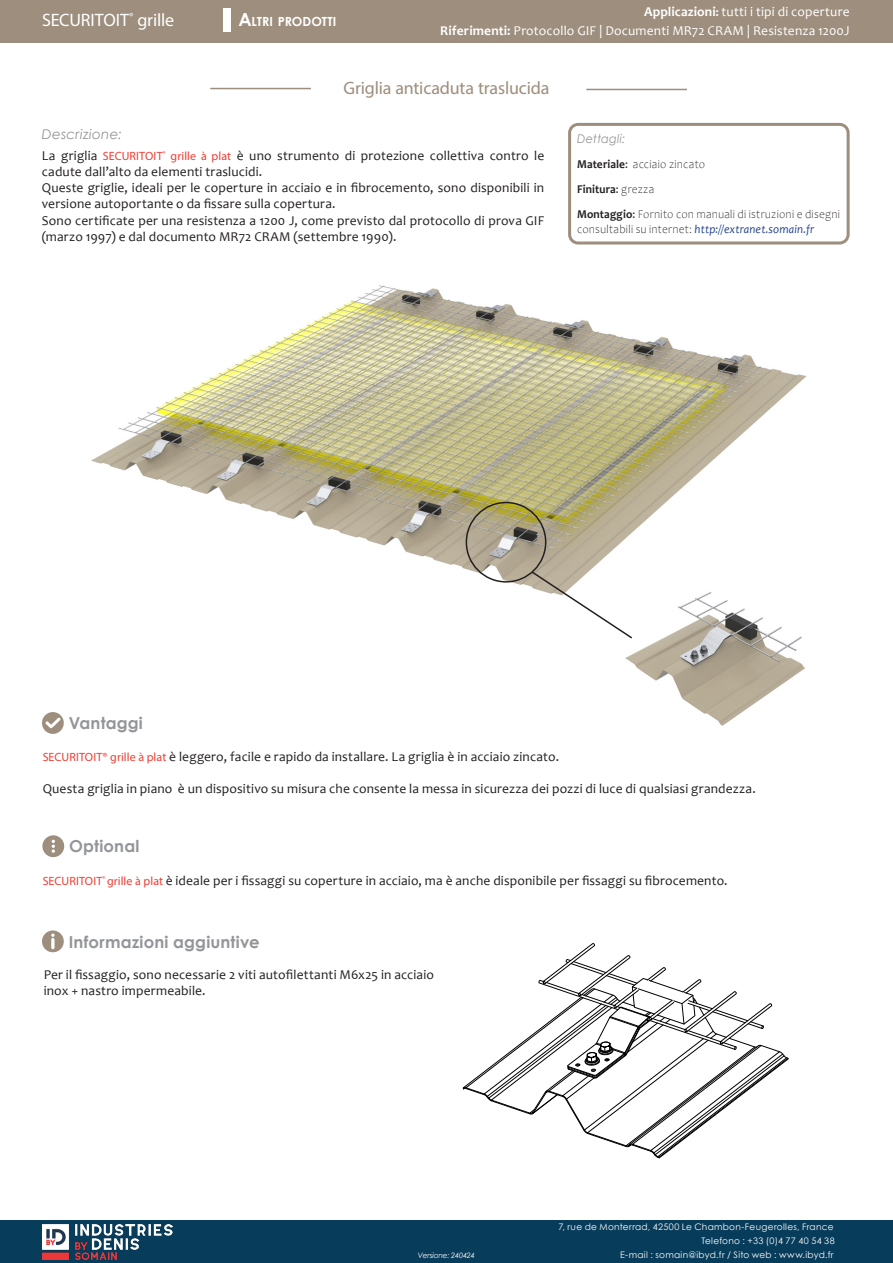
<style>
.page{position:relative;width:893px;height:1263px;background:#fff}
.page>*{position:absolute;margin:0;border:0;box-sizing:border-box;transform-origin:0 0}
.t1{font:18px "Myriad Pro";letter-spacing:-.01em;color:#9d8e7d}
.t2{font:18px "Myriad Pro";letter-spacing:-.01em;color:#fff}
.t3{font:700 16.5px "Century Gothic";letter-spacing:.01em;color:#939598}
.t4{font:13.5px/16.2px "Candara";letter-spacing:.01em;color:#231f20}
.t5{font:13.5px/18.9px "Candara";letter-spacing:.01em;color:#fff;text-align:right}
.t6{font:italic 13.5px "Century Gothic";letter-spacing:.015em;color:#939598}
.t7{font:700 12.6px "Century Gothic";color:#fff}
.t8{font:300 12px/14.4px "Candara";letter-spacing:.02em;color:#231f20;scale:.95 1}
.t9{font:700 12px "Candara";letter-spacing:.015em;color:#231f20;scale:.95 1}
.t10{font:italic 12px "Century Gothic";letter-spacing:.02em;color:#939598;scale:.95 1}
.t11{font:9px/13.8px "Century Gothic";letter-spacing:.03em;color:#fff;text-align:right}
.t12{font:italic 7.5px "Century Gothic";letter-spacing:-.025em;color:#fff}
.s1{font-size:18px}
.s2{font-weight:700}
.s3{font-weight:700;font-size:12px}
.s4{font-weight:400}
.s5{font-weight:300}
.s6{font-weight:400;font-style:italic;color:#21428a}
.s7{font-family:"Myriad Pro";font-size:12px;color:#ee3e34}
</style>
<div class="page">
<div style="left:0;top:0;width:893px;height:43px;background:#9d8e7d"></div>
<div style="left:223px;top:8px;width:8px;height:24px;background:#fff"></div>
<div style="left:0;top:1220px;width:893px;height:43px;background:#083c5b"></div>
<img style="left:43px;top:1225px;width:130px;height:35px">
<hr style="left:210px;top:88px;width:101px;height:1px;background:#9d8e7d">
<hr style="left:586px;top:89px;width:101px;height:1px;background:#9d8e7d">
<div style="left:568px;top:123px;width:282px;height:121px;border:3px solid #9d8e7d;border-radius:9px"></div>
<img style="left:91px;top:285px;width:716px;height:301px">
<div style="left:42px;top:712px;width:22px;height:22px;background:#9d8e7d;border-radius:50%"></div>
<svg style="left:45px;top:717px;width:16px;height:11px"></svg>
<div style="left:42px;top:835px;width:22px;height:22px;background:#9d8e7d;border-radius:50%"></div>
<svg style="left:52px;top:840px;width:3px;height:13px"></svg>
<div style="left:42px;top:930px;width:22px;height:22px;background:#9d8e7d;border-radius:50%"></div>
<svg style="left:51px;top:933px;width:4px;height:4px"></svg>
<svg style="left:51px;top:938px;width:4px;height:11px"></svg>
<svg style="left:463px;top:943px;width:325px;height:215px"></svg>
<div style="left:466px;top:502px;width:80px;height:81px;border:2px solid #231f20;border-radius:50%"></div>
<img style="left:625px;top:592px;width:180px;height:134px">
<svg style="left:530px;top:570px;width:104px;height:70px"></svg>
<h1 class="t2" style="left:42px;top:9px;width:134px">SECURITOIT<sup>®</sup> grille</h1>
<p class="t7" style="left:238px;top:12px;width:100px"><span class="s1">A</span>LTRI PRODOTTI</p>
<p class="t5" style="left:440px;top:2px;width:411px"><span class="s2">Applicazioni</span><span class="s3">:</span> tutti i tipi di coperture<br><span class="s2">Riferimenti:</span> Protocollo GIF | Documenti MR72 CRAM | Resistenza 1200J</p>
<p class="t1" style="left:344px;top:77px;width:207px">Griglia anticaduta traslucida</p>
<p class="t6" style="left:42px;top:125px;width:82px">Descrizione:</p>
<p class="t10" style="left:577px;top:130px;width:52px">Dettagli:</p>
<p class="t8" style="left:577px;top:157px;width:136px"><span class="s2">Materiale</span><span class="s4">:</span> acciaio zincato</p>
<p class="t9" style="left:577px;top:182px;width:83px">Finitura<span class="s4">:</span> <span class="s5">grezza</span></p>
<p class="t8" style="left:577px;top:207px;width:278px"><span class="s2">Montaggio</span><span class="s4">:</span> Fornito con manuali di istruzioni e disegni consultabili su internet: <span class="s6">http://extranet.somain.fr</span></p>
<p class="t4" style="left:42px;top:147px;width:504px">La griglia <span class="s7">SECURITOIT</span><sup>®</sup> <span class="s7">grille à plat</span> è uno strumento di protezione collettiva contro le cadute dall’alto da elementi traslucidi.</p>
<p class="t4" style="left:42px;top:180px;width:504px">Queste griglie, ideali per le coperture in acciaio e in fibrocemento, sono disponibili in versione autoportante o da fissare sulla copertura.</p>
<p class="t4" style="left:42px;top:212px;width:504px">Sono certificate per una resistenza a 1200 J, come previsto dal protocollo di prova GIF (marzo 1997) e dal documento MR72 CRAM (settembre 1990).</p>
<p class="t3" style="left:69px;top:711px;width:76px">Vantaggi</p>
<p class="t4" style="left:43px;top:748px;width:518px"><span class="s7">SECURITOIT® grille à plat</span> è leggero, facile e rapido da installare. La griglia è in acciaio zincato.</p>
<p class="t4" style="left:43px;top:781px;width:714px">Questa griglia in piano è un dispositivo su misura che consente la messa in sicurezza dei pozzi di luce di qualsiasi grandezza.</p>
<p class="t3" style="left:69px;top:834px;width:72px">Optional</p>
<p class="t4" style="left:43px;top:873px;width:686px"><span class="s7">SECURITOIT</span><sup>®</sup> <span class="s7">grille à plat</span> è ideale per i fissaggi su coperture in acciaio, ma è anche disponibile per fissaggi su fibrocemento.</p>
<p class="t3" style="left:69px;top:929px;width:192px">Informazioni aggiuntive</p>
<p class="t4" style="left:44px;top:967px;width:392px">Per il fissaggio, sono necessarie 2 viti autofilettanti M6x25 in acciaio inox + nastro impermeabile.</p>
<p class="t11" style="left:558px;top:1220px;width:278px">7, rue de Monterrad, 42500 Le Chambon-Feugerolles, France<br>Telefono : +33 (0)4 77 40 54 38</p>
<p class="t12" style="left:418px;top:1250px;width:59px">Versione: 240424</p>
<p class="t11" style="left:620px;top:1248px;width:215px">E-mail : somain@ibyd.fr / Sito web : www.ibyd.fr</p>
</div>
